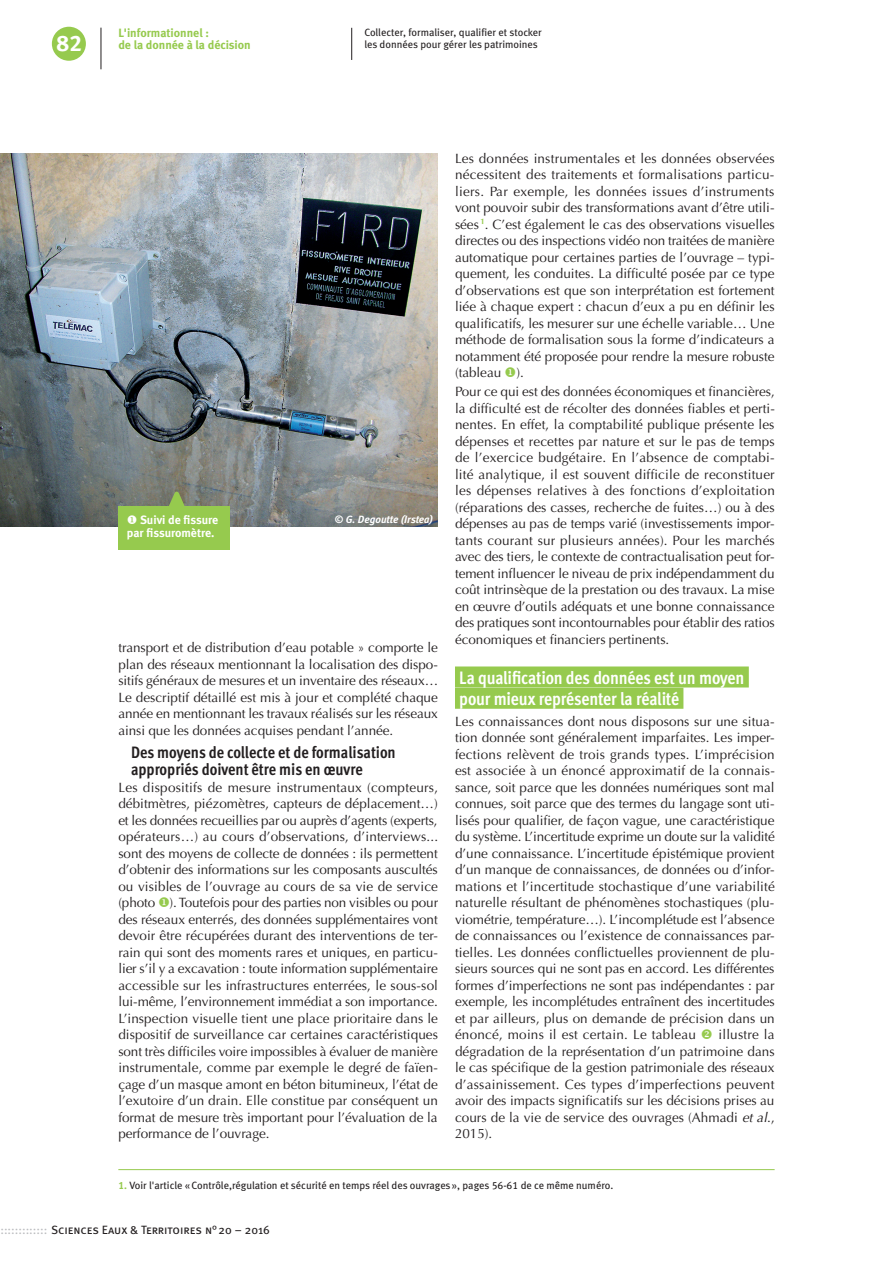
<style>
.page{position:relative;width:893px;height:1263px;background:#fff}
.page>*{position:absolute;margin:0;border:0;box-sizing:border-box;transform-origin:0 0}
.t1{font:22.5px "Meta Bold Caps Expert";color:#fff}
.t2{font:700 18px/21.3px "Meta Cond OT";letter-spacing:-.01em;color:#fff}
.t3{font:700 16.5px/17px "Meta Cond OT";color:#231f20}
.t4{font:13.5px/16.5px "Optima";letter-spacing:-.005em;color:#231f20;text-align:justify}
.t5{font:12px "Meta Book Caps";color:#231f20}
.t6{font:700 12px/12px "Meta";color:#96ca4e}
.t7{font:12px/13.5px "Meta Bold LF";letter-spacing:-.005em;color:#fff}
.t8{font:10.5px/12px "Meta Book LF";color:#231f20}
.t9{font:italic 10.5px "Meta Bold LF";color:#fff}
.s1{color:#96ca4e}
.s2{font-style:italic}
.s3{font-family:"Meta Bold LF";color:#96ca4e}
.s4{color:#bcbdc0}
</style>
<div class="page">
<div style="left:52px;top:27px;width:34px;height:34px;background:#96ca4e;border-radius:50%"></div>
<hr style="left:101px;top:28px;width:1px;height:41px;background:#231f20">
<hr style="left:892px;top:699px;width:1px;height:564px;background:#ece9e3">
<div style="left:455px;top:666px;width:294px;height:21px;background:#96ca4e"></div>
<div style="left:455px;top:688px;width:228px;height:21px;background:#96ca4e"></div>
<hr style="left:118px;top:1169px;width:657px;height:1px;background:#96ca4e">
<hr style="left:351px;top:28px;width:1px;height:32px;background:#231f20">
<img style="left:0;top:153px;width:438px;height:373px">
<div style="left:118px;top:506px;width:112px;height:44px;background:#96ca4e"></div>
<svg style="left:164px;top:483px;width:24px;height:23px"></svg>
<h1 class="t1" style="left:56px;top:30px;width:27px">82</h1>
<p class="t6" style="left:118px;top:26px;width:134px">L'informationnel :<br>de la donnée à la décision</p>
<p class="t8" style="left:364px;top:26px;width:179px">Collecter, formaliser, qualifier et stocker les données pour gérer les patrimoines</p>
<p class="t7" style="left:127px;top:513px;width:93px">◆ Suivi de fissure par fissuromètre.</p>
<p class="t9" style="left:335px;top:513px;width:100px">© G. Degoutte (Irstea)</p>
<p class="t4" style="left:118px;top:639px;width:321px">transport et de distribution d’eau potable » comporte le plan des réseaux mentionnant la localisation des dispo&shy;sitifs généraux de mesures et un inventaire des réseaux… Le descriptif détaillé est mis à jour et complété chaque année en mentionnant les travaux réalisés sur les réseaux ainsi que les données acquises pendant l’année.</p>
<p class="t3" style="left:131px;top:744px;width:266px">Des moyens de collecte et de formalisation appropriés doivent être mis en œuvre</p>
<p class="t4" style="left:118px;top:779px;width:321px">Les dispositifs de mesure instrumentaux (compteurs, débitmètres, piézomètres, capteurs de déplacement…) et les données recueillies par ou auprès d’agents (experts, opérateurs…) au cours d’observations, d’interviews... sont des moyens de collecte de données : ils permettent d’obtenir des informations sur les composants auscultés ou visibles de l’ouvrage au cours de sa vie de service (photo <span class="s1">◆</span>). Toutefois pour des parties non visibles ou pour des réseaux enterrés, des données supplémentaires vont devoir être récupérées durant des interventions de ter&shy;rain qui sont des moments rares et uniques, en particu&shy;lier s’il y a excavation : toute information supplémentaire accessible sur les infrastructures enterrées, le sous-sol lui-même, l’environnement immédiat a son importance.<br>L’inspection visuelle tient une place prioritaire dans le dispositif de surveillance car certaines caractéristiques sont très difficiles voire impossibles à évaluer de manière instrumentale, comme par exemple le degré de faïen&shy;çage d’un masque amont en béton bitumineux, l’état de l’exutoire d’un drain. Elle constitue par conséquent un format de mesure très important pour l’évaluation de la performance de l’ouvrage.</p>
<p class="t4" style="left:455px;top:150px;width:321px">Les données instrumentales et les données observées nécessitent des traitements et formalisations particu&shy;liers. Par exemple, les données issues d’instruments vont pouvoir subir des transformations avant d’être utili&shy;sées <sup>1</sup>. C’est également le cas des observations visuelles directes ou des inspections vidéo non traitées de manière automatique pour certaines parties de l’ouvrage – typi&shy;quement, les conduites. La difficulté posée par ce type d’observations est que son interprétation est fortement liée à chaque expert : chacun d’eux a pu en définir les qualificatifs, les mesurer sur une échelle variable… Une méthode de formalisation sous la forme d’indicateurs a notamment été proposée pour rendre la mesure robuste (tableau <span class="s1">◆</span>).</p>
<p class="t4" style="left:455px;top:383px;width:321px">Pour ce qui est des données économiques et financières, la difficulté est de récolter des données fiables et perti&shy;nentes. En effet, la comptabilité publique présente les dépenses et recettes par nature et sur le pas de temps de l’exercice budgétaire. En l’absence de comptabi&shy;lité analytique, il est souvent difficile de reconstituer les dépenses relatives à des fonctions d’exploitation (réparations des casses, recherche de fuites…) ou à des dépenses au pas de temps varié (investissements impor&shy;tants courant sur plusieurs années). Pour les marchés avec des tiers, le contexte de contractualisation peut for&shy;tement influencer le niveau de prix indépendamment du coût intrinsèque de la prestation ou des travaux. La mise en œuvre d’outils adéquats et une bonne connaissance des pratiques sont incontournables pour établir des ratios économiques et financiers pertinents.</p>
<h2 class="t2" style="left:459px;top:667px;width:287px">La qualification des données est un moyen pour mieux représenter la réalité</h2>
<p class="t4" style="left:455px;top:713px;width:321px">Les connaissances dont nous disposons sur une situa&shy;tion donnée sont généralement imparfaites. Les imper&shy;fections relèvent de trois grands types. L’imprécision est associée à un énoncé approximatif de la connais&shy;sance, soit parce que les données numériques sont mal connues, soit parce que des termes du langage sont uti&shy;lisés pour qualifier, de façon vague, une caractéristique du système. L’incertitude exprime un doute sur la validité d’une connaissance. L’incertitude épistémique provient d’un manque de connaissances, de données ou d’infor&shy;mations et l’incertitude stochastique d’une variabilité naturelle résultant de phénomènes stochastiques (plu&shy;viométrie, température…). L’incomplétude est l’absence de connaissances ou l’existence de connaissances par&shy;tielles. Les données conflictuelles proviennent de plu&shy;sieurs sources qui ne sont pas en accord. Les différentes formes d’imperfections ne sont pas indépendantes : par exemple, les incomplétudes entraînent des incertitudes et par ailleurs, plus on demande de précision dans un énoncé, moins il est certain. Le tableau <span class="s1">❖</span> illustre la dégradation de la représentation d’un patrimoine dans le cas spécifique de la gestion patrimoniale des réseaux d’assainissement. Ces types d’imperfections peuvent avoir des impacts significatifs sur les décisions prises au cours de la vie de service des ouvrages (Ahmadi <span class="s2">et al</span>., 2015).</p>
<p class="t8" style="left:118px;top:1179px;width:496px"><span class="s3">1.</span> Voir l'article «Contrôle,régulation et sécurité en temps réel des ouvrages», pages 56-61 de ce même numéro.</p>
<p class="t5" style="left:0;top:1223px;width:271px"><span class="s4">:::::::::::::</span> Sciences Eaux &amp; Territoires n°20 – 2016</p>
</div>
